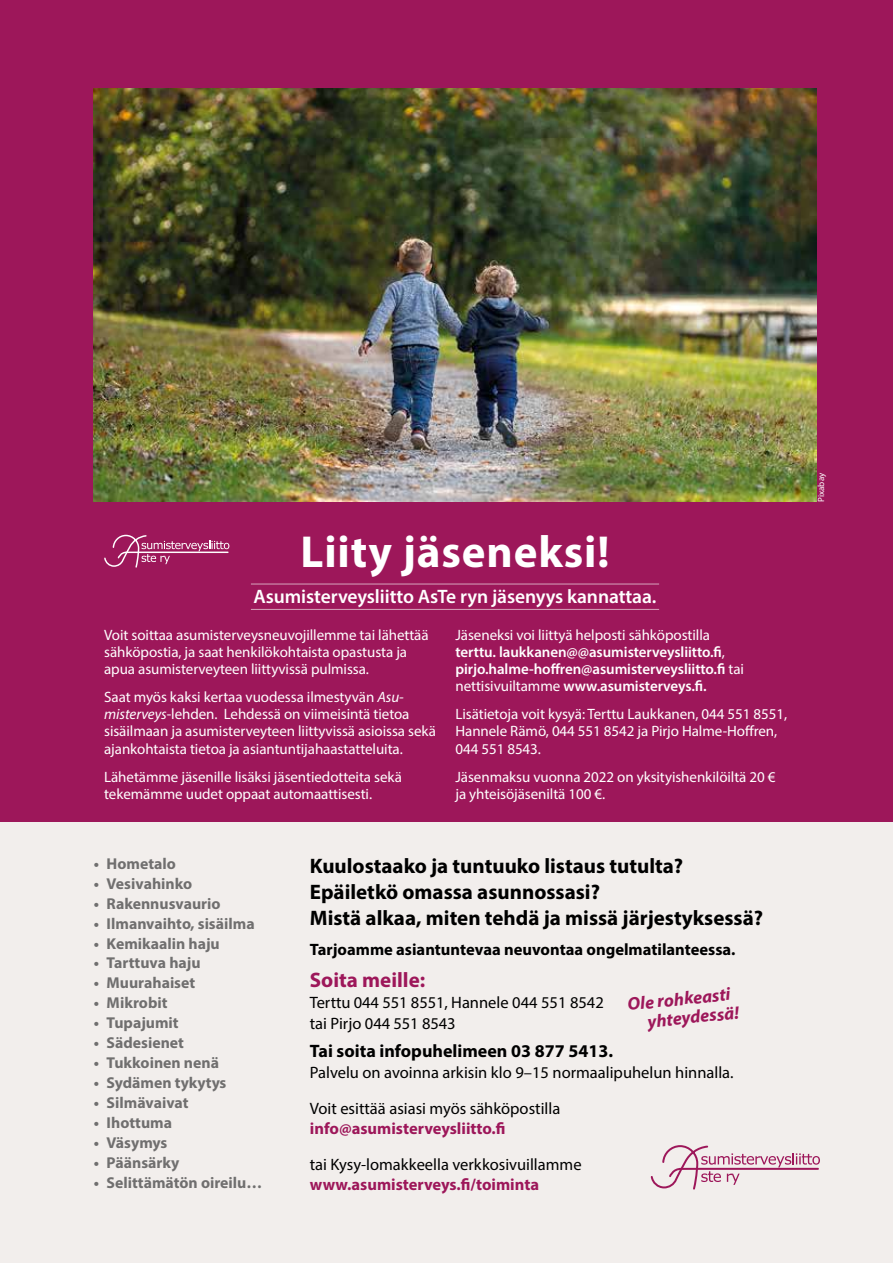
<style>
.page{position:relative;width:893px;height:1263px;background:#fff}
.page>*{position:absolute;margin:0;border:0;box-sizing:border-box;transform-origin:0 0}
.t1{font:700 45px "Myriad Pro";letter-spacing:.02em;color:#fff}
.t2{font:700 21px/26.2px "Myriad Pro";color:#000}
.t3{font:700 21px "Myriad Pro";color:#9d175a}
.t4{font:600 19.5px "Myriad Pro";letter-spacing:-.005em;color:#fff}
.t5{font:700 18px "Myriad Pro";color:#000}
.t6{font:italic 700 18px/19.5px "Myriad Pro";color:#9d175a}
.t7{font:16.5px/21px "Myriad Pro";color:#000}
.t8{font:700 16.5px "Myriad Pro";color:#9d175a}
.t9{font:700 16.5px "Myriad Pro";color:#000}
.t10{font:700 15.75px "Myriad Pro";color:#706f6f}
.t11{font:15px/17.2px "Myriad Pro";letter-spacing:-.005em;color:#fff}
.t12{font:600 15px/17.2px "Myriad Pro";letter-spacing:-.005em;color:#fff}
.t13{font:9px "Myriad Pro";color:#fff}
.s1{font-style:italic}
.s2{font-weight:400}
</style>
<div class="page">
<div style="left:0;top:821px;width:893px;height:442px;background:#f2eeec"></div>
<div style="left:0;top:0;width:893px;height:821px;background:#9d175a"></div>
<svg style="left:650px;top:1145px;width:170px;height:45px"></svg>
<svg style="left:104px;top:534px;width:125px;height:34px"></svg>
<hr style="left:251px;top:609px;width:408px;height:1px;background:#d7a4bc">
<hr style="left:251px;top:584px;width:408px;height:1px;background:#d7a4bc">
<img style="left:94px;top:88px;width:722px;height:414px">
<h1 class="t1" style="left:300px;top:523px;width:311px">Liity jäseneksi!</h1>
<h3 class="t4" style="left:254px;top:584px;width:404px">Asumisterveysliitto AsTe ryn jäsenyys kannattaa.</h3>
<p class="t11" style="left:104px;top:626px;width:326px">Voit soittaa asumisterveysneuvojillemme tai lähettää sähköpostia, ja saat henkilökohtaista opastusta ja apua asumisterveyteen liittyvissä pulmissa.</p>
<p class="t11" style="left:104px;top:688px;width:333px">Saat myös kaksi kertaa vuodessa ilmestyvän <span class="s1">Asu&shy;misterveys</span>-lehden. Lehdessä on viimeisintä tietoa sisäilmaan ja asumisterveyteen liittyvissä asioissa sekä ajankohtaista tietoa ja asiantuntijahaastatteluita.</p>
<p class="t11" style="left:104px;top:768px;width:299px">Lähetämme jäsenille lisäksi jäsentiedotteita sekä tekemämme uudet oppaat automaattisesti.</p>
<p class="t12" style="left:455px;top:625px;width:290px"><span class="s2">Jäseneksi voi liittyä helposti sähköpostilla </span>terttu. laukkanen@@asumisterveysliitto.fi<span class="s2">, </span>pirjo.halme-hoffren@asumisterveysliitto.fi <span class="s2">tai nettisivuiltamme</span> www.asumisterveys.fi.</p>
<p class="t11" style="left:455px;top:705px;width:333px">Lisätietoja voit kysyä: Terttu Laukkanen, 044 551 8551,<br>Hannele Rämö, 044 551 8542 ja Pirjo Halme-Hoffren,<br>044 551 8543.</p>
<p class="t11" style="left:455px;top:768px;width:322px">Jäsenmaksu vuonna 2022 on yksityishenkilöiltä 20 € ja yhteisöjäseniltä 100 €.</p>
<p class="t10" style="left:94px;top:853px;width:84px">• Hometalo</p>
<p class="t10" style="left:94px;top:873px;width:100px">• Vesivahinko</p>
<p class="t10" style="left:94px;top:893px;width:128px">• Rakennusvaurio</p>
<p class="t10" style="left:94px;top:913px;width:162px">• Ilmanvaihto, sisäilma</p>
<p class="t10" style="left:94px;top:933px;width:127px">• Kemikaalin haju</p>
<p class="t10" style="left:94px;top:953px;width:108px">• Tarttuva haju</p>
<p class="t10" style="left:94px;top:973px;width:103px">• Muurahaiset</p>
<p class="t10" style="left:94px;top:993px;width:75px">• Mikrobit</p>
<p class="t10" style="left:94px;top:1013px;width:86px">• Tupajumit</p>
<p class="t10" style="left:94px;top:1033px;width:92px">• Sädesienet</p>
<p class="t10" style="left:94px;top:1053px;width:127px">• Tukkoinen nenä</p>
<p class="t10" style="left:94px;top:1073px;width:134px">• Sydämen tykytys</p>
<p class="t10" style="left:94px;top:1092px;width:96px">• Silmävaivat</p>
<p class="t10" style="left:94px;top:1112px;width:80px">• Ihottuma</p>
<p class="t10" style="left:94px;top:1132px;width:75px">• Väsymys</p>
<p class="t10" style="left:94px;top:1152px;width:87px">• Päänsärky</p>
<p class="t10" style="left:94px;top:1172px;width:170px">• Selittämätön oireilu…</p>
<h2 class="t2" style="left:310px;top:852px;width:455px">Kuulostaako ja tuntuuko listaus tutulta?<br>Epäiletkö omassa asunnossasi?<br>Mistä alkaa, miten tehdä ja missä järjestyksessä?</h2>
<p class="t9" style="left:310px;top:939px;width:427px">Tarjoamme asiantuntevaa neuvontaa ongelmatilanteessa.</p>
<h2 class="t3" style="left:310px;top:966px;width:117px">Soita meille:</h2>
<p class="t7" style="left:310px;top:991px;width:296px">Terttu 044 551 8551, Hannele 044 551 8542 tai Pirjo 044 551 8543</p>
<p class="t5" style="left:310px;top:1039px;width:305px">Tai soita infopuhelimeen 03 877 5413.</p>
<p class="t7" style="left:310px;top:1061px;width:425px">Palvelu on avoinna arkisin klo 9–15 normaalipuhelun hinnalla.</p>
<p class="t7" style="left:310px;top:1098px;width:252px">Voit esittää asiasi myös sähköpostilla</p>
<p class="t8" style="left:310px;top:1117px;width:197px">info@asumisterveysliitto.fi</p>
<p class="t7" style="left:310px;top:1154px;width:273px">tai Kysy-lomakkeella verkkosivuillamme</p>
<p class="t8" style="left:310px;top:1173px;width:231px">www.asumisterveys.fi/toiminta</p>
<p class="t6" style="left:644px;top:992px;width:93px;text-indent:-18px;rotate:-6deg">Ole rohkeasti yhteydessä!</p>
<p class="t13" style="left:816px;top:502px;width:30px;rotate:-90deg">Pixabay</p>
</div>
